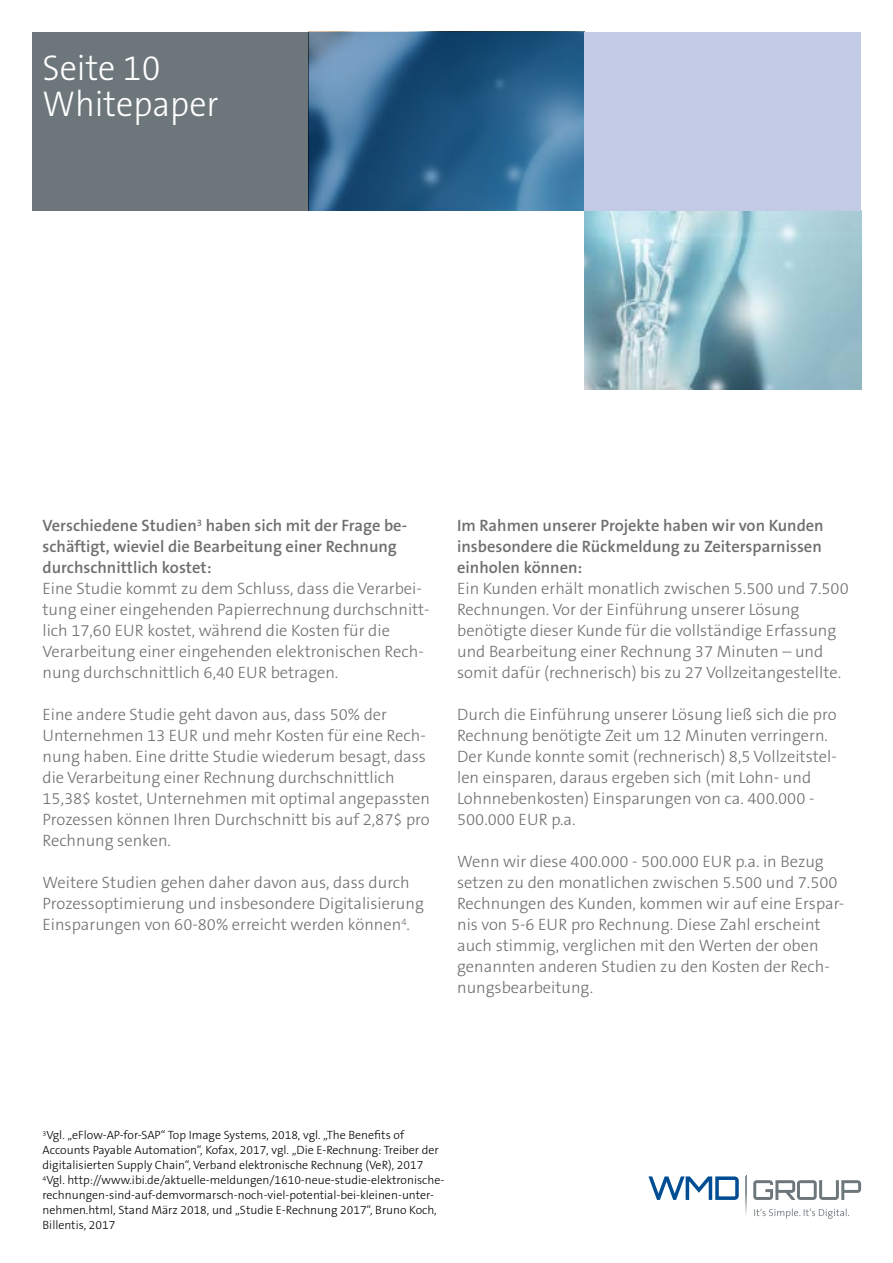
<style>
.page{position:relative;width:893px;height:1263px;background:#fff}
.page>*{position:absolute;margin:0;border:0;box-sizing:border-box;transform-origin:0 0}
.t1{font:300 36px/36px "The Sans B W3";color:#fff;scale:.95 1}
.t2{font:300 16.5px/21px "The Sans B W3";color:#706f6f}
.t3{font:600 16.5px/21px "The Sans B W6";color:#706f6f}
.t4{font:300 12px/15px "The Sans B W3";color:#000}
</style>
<div class="page">
<svg style="left:308px;top:32px;width:277px;height:178px;background:#31668f"></svg>
<div style="left:32px;top:32px;width:276px;height:178px;background:#6d767a"></div>
<svg style="left:754px;top:1208px;width:95px;height:11px"></svg>
<svg style="left:648px;top:1176px;width:91px;height:24px"></svg>
<svg style="left:753px;top:1180px;width:108px;height:20px"></svg>
<svg style="left:745px;top:1176px;width:2px;height:39px"></svg>
<img style="left:585px;top:210px;width:276px;height:179px">
<div style="left:585px;top:32px;width:276px;height:178px;background:#c3cae5"></div>
<h1 class="t1" style="left:43px;top:50px;width:187px">Seite 10<br>Whitepaper</h1>
<p class="t3" style="left:43px;top:515px;width:366px">Verschiedene Studien<sup>3</sup> haben sich mit der Frage be&shy;schäftigt, wieviel die Bearbeitung einer Rechnung durchschnittlich kostet:</p>
<p class="t2" style="left:43px;top:578px;width:388px">Eine Studie kommt zu dem Schluss, dass die Verarbei&shy;tung einer eingehenden Papierrechnung durchschnitt&shy;lich 17,60 EUR kostet, während die Kosten für die Verarbeitung einer eingehenden elektronischen Rech&shy;nung durchschnittlich 6,40 EUR betragen.</p>
<p class="t2" style="left:43px;top:704px;width:389px">Eine andere Studie geht davon aus, dass 50% der Unternehmen 13 EUR und mehr Kosten für eine Rech&shy;nung haben. Eine dritte Studie wiederum besagt, dass die Verarbeitung einer Rechnung durchschnittlich 15,38$ kostet, Unternehmen mit optimal angepassten Prozessen können Ihren Durchschnitt bis auf 2,87$ pro Rechnung senken.</p>
<p class="t2" style="left:43px;top:872px;width:383px">Weitere Studien gehen daher davon aus, dass durch<br>Prozessoptimierung und insbesondere Digitalisierung<br>Einsparungen von 60-80% erreicht werden können<sup>4</sup>.</p>
<p class="t3" style="left:457px;top:515px;width:368px;text-align:justify">Im Rahmen unserer Projekte haben wir von Kunden insbesondere die Rückmeldung zu Zeitersparnissen einholen können:</p>
<p class="t2" style="left:457px;top:578px;width:393px">Ein Kunden erhält monatlich zwischen 5.500 und 7.500<br>Rechnungen. Vor der Einführung unserer Lösung benötigte dieser Kunde für die vollständige Erfassung und Bearbeitung einer Rechnung 37 Minuten – und somit dafür (rechnerisch) bis zu 27 Vollzeitangestellte.</p>
<p class="t2" style="left:457px;top:704px;width:381px">Durch die Einführung unserer Lösung ließ sich die pro Rechnung benötigte Zeit um 12 Minuten verringern.<br>Der Kunde konnte somit (rechnerisch) 8,5 Vollzeitstel&shy;len einsparen, daraus ergeben sich (mit Lohn- und Lohnnebenkosten) Einsparungen von ca. 400.000 - 500.000 EUR p.a.</p>
<p class="t2" style="left:457px;top:851px;width:389px">Wenn wir diese 400.000 - 500.000 EUR p.a. in Bezug setzen zu den monatlichen zwischen 5.500 und 7.500<br>Rechnungen des Kunden, kommen wir auf eine Erspar&shy;nis von 5-6 EUR pro Rechnung. Diese Zahl erscheint auch stimmig, verglichen mit den Werten der oben genannten anderen Studien zu den Kosten der Rech&shy;nungsbearbeitung.</p>
<p class="t4" style="left:43px;top:1128px;width:403px"><sup>3</sup>Vgl. „eFlow-AP-for-SAP“ Top Image Systems, 2018, vgl. „The Benefits of Accounts Payable Automation“, Kofax, 2017, vgl. „Die E-Rechnung: Treiber der digitalisierten Supply Chain“, Verband elektronische Rechnung (VeR), 2017<br><sup>4</sup>Vgl. http://www.ibi.de/aktuelle-meldungen/1610-neue-studie-elektronische&shy;rechnungen-sind-auf-demvormarsch-noch-viel-potential-bei-kleinen-unter&shy;nehmen.html, Stand März 2018, und „Studie E-Rechnung 2017“, Bruno Koch, Billentis, 2017</p>
</div>
